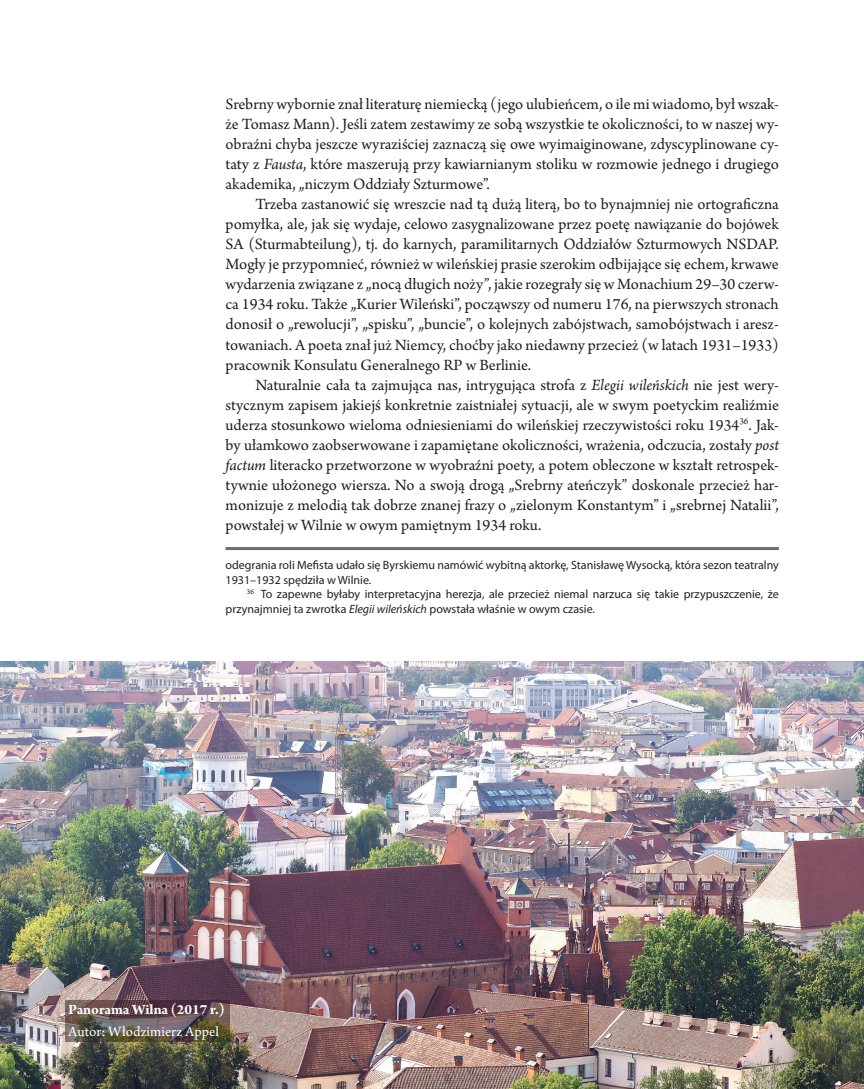
<style>
.page{position:relative;width:864px;height:1089px;background:#fff}
.page>*{position:absolute;margin:0;border:0;box-sizing:border-box;transform-origin:0 0}
.t1{font:16.5px/20.1px "Arno Pro";color:#231f20;text-align:justify}
.t2{font:15px "Arno Pro";color:#fff}
.t3{font:700 15px "Arno Pro";letter-spacing:-.005em;color:#fff}
.t4{font:12px/14.4px "Myriad Pro";color:#231f20}
.s1{font-style:italic}
</style>
<div class="page">
<hr style="left:225px;top:547px;width:553px;height:3px;background:#6c6d70">
<img style="left:0;top:661px;width:863px;height:428px">
<img style="left:65px;top:1000px;width:165px;height:42px">
<p class="t1" style="left:225px;top:95px;width:554px">Srebrny wybornie znał literaturę niemiecką (jego ulubieńcem, o ile mi wiadomo, był wszak&shy;że Tomasz Mann). Jeśli zatem zestawimy ze sobą wszystkie te okoliczności, to w naszej wy&shy;obraźni chyba jeszcze wyraziściej zaznaczą się owe wyimaiginowane, zdyscyplinowane cy&shy;taty z <span class="s1">Fausta</span>, które maszerują przy kawiarnianym stoliku w rozmowie jednego i drugiego akademika, „niczym Oddziały Szturmowe”.</p>
<p class="t1" style="left:225px;top:195px;width:554px;text-indent:30px">Trzeba zastanowić się wreszcie nad tą dużą literą, bo to bynajmniej nie ortograficzna pomyłka, ale, jak się wydaje, celowo zasygnalizowane przez poetę nawiązanie do bojówek SA (Sturmabteilung), tj. do karnych, paramilitarnych Oddziałów Szturmowych NSDAP.<br>Mogły je przypomnieć, również w wileńskiej prasie szerokim odbijające się echem, krwawe wydarzenia związane z „nocą długich noży”, jakie rozegrały się w Monachium 29–30 czerw&shy;ca 1934 roku. Także „Kurier Wileński”, począwszy od numeru 176, na pierwszych stronach donosił o „rewolucji”, „spisku”, „buncie”, o kolejnych zabójstwach, samobójstwach i aresz&shy;towaniach. A poeta znał już Niemcy, choćby jako niedawny przecież (w latach 1931–1933) pracownik Konsulatu Generalnego RP w Berlinie.</p>
<p class="t1" style="left:225px;top:375px;width:554px;text-indent:30px">Naturalnie cała ta zajmująca nas, intrygująca strofa z <span class="s1">Elegii wileńskich</span> nie jest wery&shy;stycznym zapisem jakiejś konkretnie zaistniałej sytuacji, ale w swym poetyckim realiźmie uderza stosunkowo wieloma odniesieniami do wileńskiej rzeczywistości roku 1934<sup>36</sup>. Jak&shy;by ułamkowo zaobserwowane i zapamiętane okoliczności, wrażenia, odczucia, zostały <span class="s1">post factum</span> literacko przetworzone w wyobraźni poety, a potem obleczone w kształt retrospek&shy;tywnie ułożonego wiersza. No a swoją drogą „Srebrny ateńczyk” doskonale przecież har&shy;monizuje z melodią tak dobrze znanej frazy o „zielonym Konstantym” i „srebrnej Natalii”, powstałej w Wilnie w owym pamiętnym 1934 roku.</p>
<p class="t4" style="left:225px;top:558px;width:554px">odegrania roli Mefista udało się Byrskiemu namówić wybitną aktorkę, Stanisławę Wysocką, która sezon teatralny<br>1931–1932 spędziła w Wilnie.</p>
<p class="t4" style="left:225px;top:586px;width:554px;text-indent:21px"><sup>36</sup> To zapewne byłaby interpretacyjna herezja, ale przecież niemal narzuca się takie przypuszczenie, że przynajmniej ta zwrotka <span class="s1">Elegii wileńskich</span> powstała właśnie w owym czasie.</p>
<p class="t3" style="left:68px;top:1000px;width:158px">Panorama Wilna (2017 r.)</p>
<p class="t2" style="left:68px;top:1023px;width:152px">Autor: Włodzimierz Appel</p>
</div>
